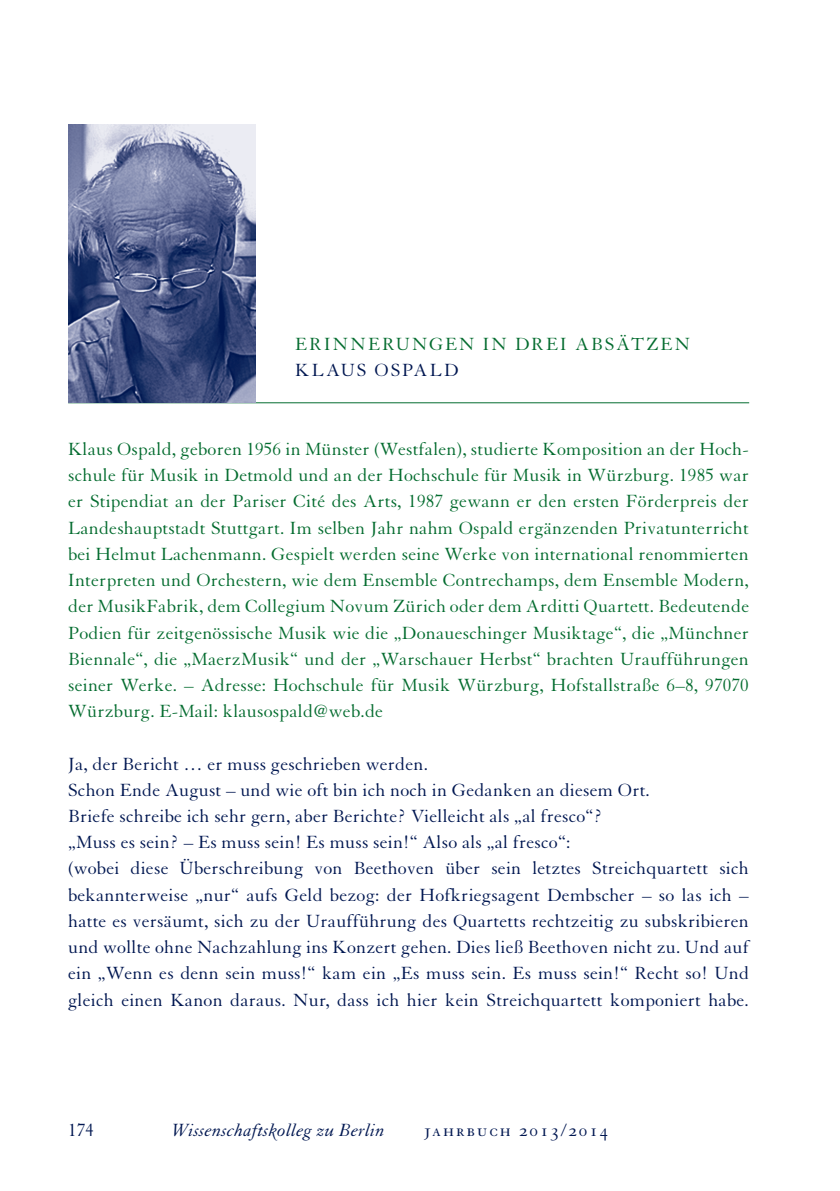
<style>
.page{position:relative;width:840px;height:1191px;background:#fff}
.page>*{position:absolute;margin:0;border:0;box-sizing:border-box;transform-origin:0 0}
.t1{font:19.2px/26.2px "Granjon";letter-spacing:.01em;color:#046c2f;text-align:justify}
.t2{font:19.2px/26.2px "Granjon";letter-spacing:.01em;color:#001751}
.t3{font:italic 19.2px "Granjon";letter-spacing:.01em;color:#001751}
.t4{font:19.2px "Granjon";letter-spacing:.11em;color:#046c2f}
.t5{font:19.2px "Granjon SC";letter-spacing:.1em;color:#001751}
</style>
<div class="page">
<hr style="left:68px;top:402px;width:680px;height:1px;background:#046c2f">
<img style="left:68px;top:125px;width:187px;height:277px">
<p class="t1" style="left:295px;top:331px;width:15px">Erinn</p>
<p class="t4" style="left:368px;top:334px;width:318px">erungen in drei Absätzen</p>
<p class="t2" style="left:295px;top:358px;width:110px">Klaus Ospald</p>
<p class="t1" style="left:68px;top:436px;width:682px">Klaus Ospald, geboren 1956 in Münster (Westfalen), studierte Komposition an der Hoch&shy;schule für Musik in Detmold und an der Hochschule für Musik in Würzburg. 1985 war er Stipendiat an der Pariser Cité des Arts, 1987 gewann er den ersten Förderpreis der Landeshauptstadt Stuttgart. Im selben Jahr nahm Ospald ergänzenden Privatunterricht bei Helmut Lachenmann. Gespielt werden seine Werke von international renommierten Interpreten und Orchestern, wie dem Ensemble Contrechamps, dem Ensemble Modern, der MusikFabrik, dem Collegium Novum Zürich oder dem Arditti Quartett. Bedeutende Podien für zeitgenössische Musik wie die „Donaueschinger Musiktage“, die „Münchner Biennale“, die „MaerzMusik“ und der „Warschauer Herbst“ brachten Uraufführungen seiner Werke. – Adresse: Hochschule für Musik Würzburg, Hofstallstraße 6–8, 97070<br>Würzburg. E-Mail: klausospald@web.de</p>
<p class="t2" style="left:68px;top:751px;width:683px">Ja, der Bericht … er muss geschrieben werden.<br>Schon Ende August – und wie oft bin ich noch in Gedanken an diesem Ort.<br>Briefe schreibe ich sehr gern, aber Berichte? Vielleicht als „al fresco“?<br>„Muss es sein? – Es muss sein! Es muss sein!“ Also als „al fresco“:<br>(wobei diese Überschreibung von Beethoven über sein letztes Streichquartett sich bekannterweise „nur“ aufs Geld bezog: der Hofkriegsagent Dembscher – so las ich – hatte es versäumt, sich zu der Uraufführung des Quartetts rechtzeitig zu subskribieren und wollte ohne Nachzahlung ins Konzert gehen. Dies ließ Beethoven nicht zu. Und auf ein „Wenn es denn sein muss!“ kam ein „Es muss sein. Es muss sein!“ Recht so! Und gleich einen Kanon daraus. Nur, dass ich hier kein Streichquartett komponiert habe.</p>
<p class="t2" style="left:68px;top:1117px;width:28px">174</p>
<p class="t3" style="left:172px;top:1120px;width:214px">Wissenschaftskolleg zu Berlin</p>
<p class="t5" style="left:424px;top:1120px;width:185px">jahrbuch 2013/2014</p>
</div>
